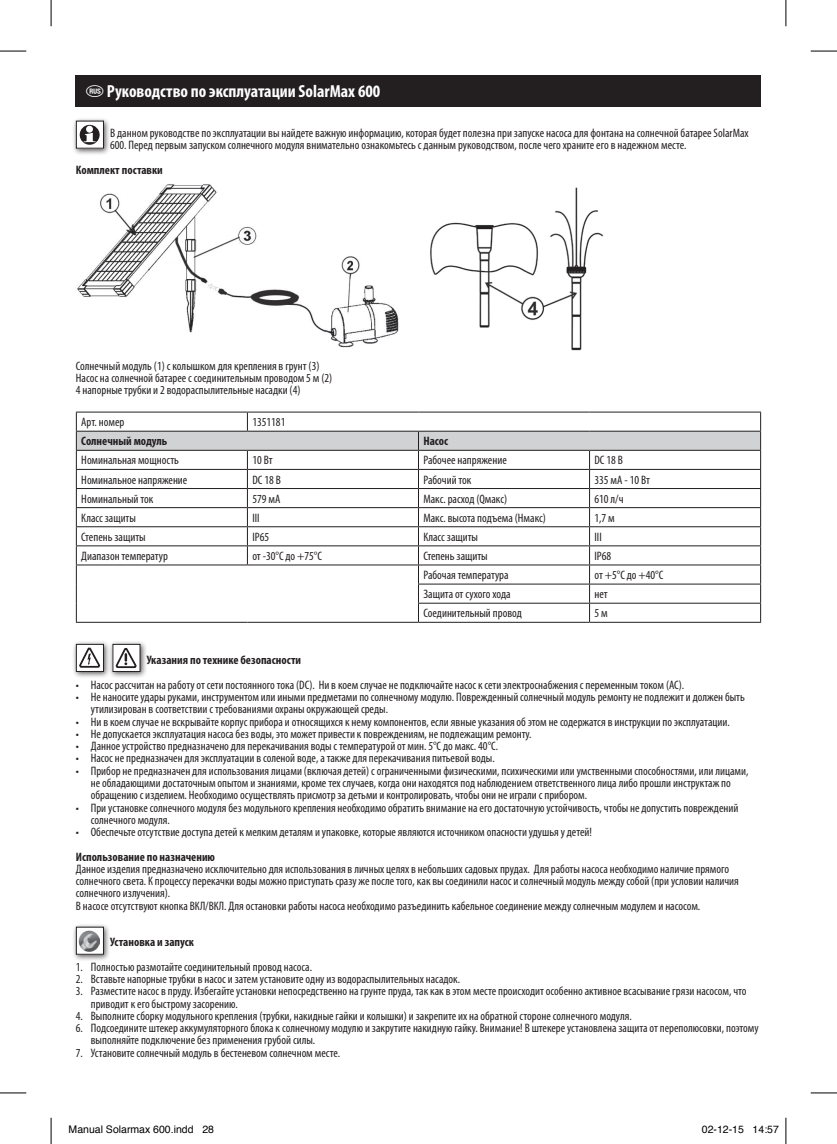
<style>
.page{position:relative;width:837px;height:1144px;background:#fff}
.page>*{position:absolute;margin:0;border:0;box-sizing:border-box;transform-origin:0 0}
.t1{font:700 condensed 17.5px "Myriad Pro";color:#fff}
.t2{font:condensed 12.25px/12.2px "Myriad Pro";color:#231f20}
.t3{font:700 condensed 12.25px "Myriad Pro";color:#231f20}
.t4{font:10.5px "Helvetica";color:#000}
</style>
<div class="page">
<img style="left:77px;top:184px;width:321px;height:164px">
<img style="left:430px;top:187px;width:174px;height:164px">
<svg style="left:76px;top:412px;width:685px;height:210px"></svg>
<hr style="left:76px;top:622px;width:171px;height:1px;background:#231f20">
<hr style="left:247px;top:622px;width:171px;height:1px;background:#231f20">
<hr style="left:418px;top:622px;width:171px;height:1px;background:#231f20">
<hr style="left:589px;top:622px;width:171px;height:1px;background:#231f20">
<div style="left:72px;top:117px;width:39px;height:38px;background:#231f20;opacity:.75"></div>
<div style="left:76px;top:121px;width:27px;height:27px;background:#fff"></div>
<svg style="left:80px;top:125px;width:20px;height:20px"></svg>
<svg style="left:84px;top:133px;width:12px;height:9px"></svg>
<div style="left:86px;top:126px;width:7px;height:7px;background:#fff;border-radius:50%"></div>
<div style="left:76px;top:121px;width:28px;height:28px;border:1px solid #231f20"></div>
<div style="left:76px;top:76px;width:684px;height:31px;background:#231f20"></div>
<div style="left:72px;top:640px;width:39px;height:39px;background:#231f20;opacity:.75"></div>
<div style="left:76px;top:644px;width:27px;height:27px;background:#fff"></div>
<svg style="left:79px;top:647px;width:21px;height:21px"></svg>
<div style="left:76px;top:644px;width:28px;height:28px;border:1px solid #231f20"></div>
<div style="left:108px;top:640px;width:39px;height:39px;background:#231f20;opacity:.75"></div>
<svg style="left:114px;top:646px;width:24px;height:24px"></svg>
<svg style="left:115px;top:646px;width:21px;height:22px"></svg>
<div style="left:112px;top:644px;width:28px;height:28px;border:1px solid #231f20"></div>
<div style="left:72px;top:923px;width:39px;height:38px;background:#231f20;opacity:.75"></div>
<div style="left:76px;top:927px;width:27px;height:27px;background:#fff"></div>
<img style="left:79px;top:930px;width:21px;height:21px">
<div style="left:76px;top:927px;width:28px;height:28px;border:1px solid #231f20"></div>
<svg style="left:0;top:51px;width:26px;height:1px"></svg>
<svg style="left:810px;top:51px;width:26px;height:1px"></svg>
<svg style="left:0;top:1092px;width:26px;height:1px"></svg>
<svg style="left:810px;top:1092px;width:26px;height:1px"></svg>
<svg style="left:51px;top:0;width:1px;height:26px"></svg>
<svg style="left:51px;top:1118px;width:1px;height:26px"></svg>
<svg style="left:785px;top:0;width:1px;height:26px"></svg>
<svg style="left:785px;top:1118px;width:1px;height:26px"></svg>
<h1 class="t1" style="left:107px;top:81px;width:275px">Руководство по эксплуатации SolarMax 600</h1>
<p class="t2" style="left:110px;top:127px;width:639px">В данном руководстве по эксплуатации вы найдете важную информацию, которая будет полезна при запуске насоса для фонтана на солнечной батарее SolarMax<br>600. Перед первым запуском солнечного модуля внимательно ознакомьтесь с данным руководством, после чего храните его в надежном месте.</p>
<p class="t3" style="left:76px;top:162px;width:88px">Комплект поставки</p>
<p class="t2" style="left:76px;top:360px;width:258px">Солнечный модуль (1) с колышком для крепления в грунт (3)<br>Насос на солнечной батарее с соединительным проводом 5 м (2)<br>4 напорные трубки и 2 водораспылительные насадки (4)</p>
<p class="t2" style="left:81px;top:416px;width:44px">Арт. номер</p>
<p class="t2" style="left:252px;top:416px;width:35px">1351181</p>
<p class="t3" style="left:81px;top:434px;width:88px">Солнечный модуль</p>
<p class="t3" style="left:423px;top:434px;width:26px">Насос</p>
<p class="t2" style="left:81px;top:454px;width:99px">Номинальная мощность</p>
<p class="t2" style="left:252px;top:454px;width:22px">10 Вт</p>
<p class="t2" style="left:423px;top:454px;width:85px">Рабочее напряжение</p>
<p class="t2" style="left:594px;top:454px;width:30px">DC 18 В</p>
<p class="t2" style="left:81px;top:473px;width:107px">Номинальное напряжение</p>
<p class="t2" style="left:252px;top:473px;width:30px">DC 18 В</p>
<p class="t2" style="left:423px;top:473px;width:49px">Рабочий ток</p>
<p class="t2" style="left:594px;top:473px;width:57px">335 мА - 10 Вт</p>
<p class="t2" style="left:81px;top:492px;width:73px">Номинальный ток</p>
<p class="t2" style="left:252px;top:492px;width:29px">579 мА</p>
<p class="t2" style="left:423px;top:492px;width:85px">Макс. расход (Qмакс)</p>
<p class="t2" style="left:594px;top:492px;width:31px">610 л/ч</p>
<p class="t2" style="left:81px;top:511px;width:56px">Класс защиты</p>
<p class="t2" style="left:252px;top:511px;width:9px">III</p>
<p class="t2" style="left:423px;top:511px;width:124px">Макс. высота подъема (Hмакс)</p>
<p class="t2" style="left:594px;top:511px;width:22px">1,7 м</p>
<p class="t2" style="left:81px;top:531px;width:66px">Степень защиты</p>
<p class="t2" style="left:252px;top:531px;width:18px">IP65</p>
<p class="t2" style="left:423px;top:531px;width:56px">Класс защиты</p>
<p class="t2" style="left:594px;top:531px;width:9px">III</p>
<p class="t2" style="left:81px;top:550px;width:88px">Диапазон температур</p>
<p class="t2" style="left:252px;top:550px;width:71px">от -30°C до +75°C</p>
<p class="t2" style="left:423px;top:550px;width:66px">Степень защиты</p>
<p class="t2" style="left:594px;top:550px;width:18px">IP68</p>
<p class="t2" style="left:423px;top:569px;width:87px">Рабочая температура</p>
<p class="t2" style="left:594px;top:569px;width:70px">от +5°C до +40°C</p>
<p class="t2" style="left:423px;top:588px;width:89px">Защита от сухого хода</p>
<p class="t2" style="left:594px;top:588px;width:15px">нет</p>
<p class="t2" style="left:423px;top:607px;width:100px">Соединительный провод</p>
<p class="t2" style="left:594px;top:607px;width:15px">5 м</p>
<p class="t3" style="left:147px;top:653px;width:156px">Указания по технике безопасности</p>
<p class="t2" style="left:76px;top:679px;width:609px">• Насос рассчитан на работу от сети постоянного тока (DC). Ни в коем случае не подключайте насос к сети электроснабжения с переменным током (AC).</p>
<p class="t2" style="left:91px;top:691px;width:655px;text-indent:-15px">• Не наносите удары руками, инструментом или иными предметами по солнечному модулю. Поврежденный солнечный модуль ремонту не подлежит и должен быть утилизирован в соответствии с требованиями охраны окружающей среды.</p>
<p class="t2" style="left:76px;top:715px;width:655px">• Ни в коем случае не вскрывайте корпус прибора и относящихся к нему компонентов, если явные указания об этом не содержатся в инструкции по эксплуатации.</p>
<p class="t2" style="left:76px;top:728px;width:457px">• Не допускается эксплуатация насоса без воды, это может привести к повреждениям, не подлежащим ремонту.</p>
<p class="t2" style="left:76px;top:740px;width:423px">• Данное устройство предназначено для перекачивания воды с температурой от мин. 5°C до макс. 40°C.</p>
<p class="t2" style="left:76px;top:752px;width:420px">• Насос не предназначен для эксплуатации в соленой воде, а также для перекачивания питьевой воды.</p>
<p class="t2" style="left:91px;top:764px;width:659px;text-indent:-15px">• Прибор не предназначен для использования лицами (включая детей) с ограниченными физическими, психическими или умственными способностями, или лицами, не обладающими достаточным опытом и знаниями, кроме тех случаев, когда они находятся под наблюдением ответственного лица либо прошли инструктаж по обращению с изделием. Необходимо осуществлять присмотр за детьми и контролировать, чтобы они не играли с прибором.</p>
<p class="t2" style="left:91px;top:801px;width:649px;text-indent:-15px">• При установке солнечного модуля без модульного крепления необходимо обратить внимание на его достаточную устойчивость, чтобы не допустить повреждений солнечного модуля.</p>
<p class="t2" style="left:76px;top:826px;width:517px">• Обеспечьте отсутствие доступа детей к мелким деталям и упаковке, которые являются источником опасности удушья у детей!</p>
<p class="t3" style="left:76px;top:849px;width:141px">Использование по назначению</p>
<p class="t2" style="left:76px;top:862px;width:664px">Данное изделия предназначено исключительно для использования в личных целях в небольших садовых прудах. Для работы насоса необходимо наличие прямого солнечного света. К процессу перекачки воды можно приступать сразу же после того, как вы соединили насос и солнечный модуль между собой (при условии наличия солнечного излучения).<br>В насосе отсутствуют кнопка ВКЛ/ВКЛ. Для остановки работы насоса необходимо разъединить кабельное соединение между солнечным модулем и насосом.</p>
<p class="t3" style="left:110px;top:934px;width:85px">Установка и запуск</p>
<p class="t2" style="left:76px;top:960px;width:237px">1. Полностью размотайте соединительный провод насоса.</p>
<p class="t2" style="left:76px;top:973px;width:385px">2. Вставьте напорные трубки в насос и затем установите одну из водораспылительных насадок.</p>
<p class="t2" style="left:91px;top:985px;width:657px;text-indent:-15px">3. Разместите насос в пруду. Избегайте установки непосредственно на грунте пруда, так как в этом месте происходит особенно активное всасывание грязи насосом, что приводит к его быстрому засорению.</p>
<p class="t2" style="left:76px;top:1009px;width:557px">4. Выполните сборку модульного крепления (трубки, накидные гайки и колышки) и закрепите их на обратной стороне солнечного модуля.</p>
<p class="t2" style="left:91px;top:1022px;width:669px;text-indent:-15px">6. Подсоедините штекер аккумуляторного блока к солнечному модулю и закрутите накидную гайку. Внимание! В штекере установлена защита от переполюсовки, поэтому выполняйте подключение без применения грубой силы.</p>
<p class="t2" style="left:76px;top:1046px;width:266px">7. Установите солнечный модуль в бестеневом солнечном месте.</p>
<p class="t4" style="left:69px;top:1122px;width:147px">Manual Solarmax 600.indd 28</p>
<p class="t4" style="left:701px;top:1122px;width:79px">02-12-15 14:57</p>
</div>
